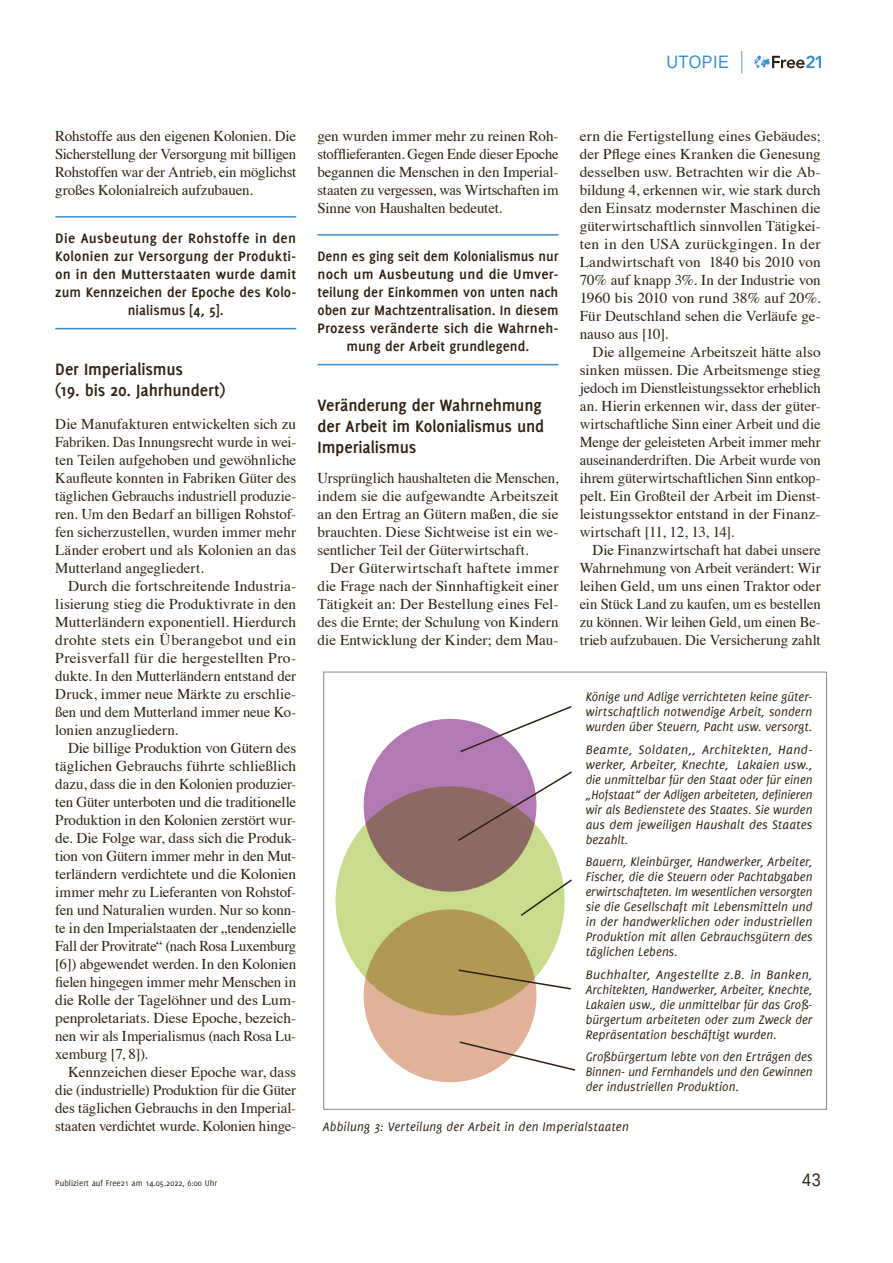
<style>
.page{position:relative;width:893px;height:1263px;background:#fff}
.page>*{position:absolute;margin:0;border:0;box-sizing:border-box;transform-origin:0 0}
.t1{font:700 18px/21px "Delicious";letter-spacing:-.005em;color:#2e2113}
.t2{font:18px "Liberation Sans";color:#3a8ecb;scale:.9 1}
.t3{font:18px "Liberation Sans";color:#2e2113;scale:.9 1}
.t4{font:15px/18px "Times";letter-spacing:-.005em;color:#2e2113;text-align:justify}
.t5{font:700 15px/18px "Delicious";letter-spacing:.01em;color:#2e2113;text-align:center}
.t6{font:italic 13.5px/15px "Delicious";letter-spacing:.01em;color:#2e2113;text-align:justify}
.t7{font:9px "Delicious";color:#2e2113}
</style>
<div class="page">
<svg style="left:755px;top:55px;width:66px;height:13px"></svg>
<svg style="left:741px;top:51px;width:1px;height:23px"></svg>
<hr style="left:55px;top:216px;width:241px;height:2px;background:#3a8ecb">
<hr style="left:55px;top:328px;width:241px;height:1px;background:#3a8ecb">
<hr style="left:317px;top:234px;width:241px;height:2px;background:#3a8ecb">
<hr style="left:317px;top:364px;width:241px;height:1px;background:#3a8ecb">
<svg style="left:323px;top:771px;width:41px;height:259px"></svg>
<svg style="left:364px;top:706px;width:212px;height:376px"></svg>
<p class="t2" style="left:666px;top:51px;width:26px">Utopie</p>
<p class="t4" style="left:55px;top:126px;width:242px">Rohstoffe aus den eigenen Kolonien. Die Sicherstellung der Versorgung mit billigen Rohstoffen war der Antrieb, ein möglichst großes Kolonialreich aufzubauen.</p>
<p class="t5" style="left:55px;top:229px;width:242px">Die Ausbeutung der Rohstoffe in den<br>Kolonien zur Versorgung der Produkti&shy;on in den Mutterstaaten wurde damit zum Kennzeichen der Epoche des Kolo&shy;nialismus [4, 5].</p>
<p class="t1" style="left:55px;top:359px;width:172px">Der Imperialismus<br>(19. bis 20. Jahrhundert)</p>
<p class="t4" style="left:55px;top:414px;width:242px">Die Manufakturen entwickelten sich zu Fabriken. Das Innungsrecht wurde in wei&shy;ten Teilen aufgehoben und gewöhnliche Kaufleute konnten in Fabriken Güter des täglichen Gebrauchs industriell produzie&shy;ren. Um den Bedarf an billigen Rohstof&shy;fen sicherzustellen, wurden immer mehr Länder erobert und als Kolonien an das Mutterland angegliedert.</p>
<p class="t4" style="left:55px;top:576px;width:242px;text-indent:13px">Durch die fortschreitende Industria&shy;lisierung stieg die Produktivrate in den Mutterländern exponentiell. Hierdurch drohte stets ein Überangebot und ein Preisverfall für die hergestellten Pro&shy;dukte. In den Mutterländern entstand der Druck, immer neue Märkte zu erschlie&shy;ßen und dem Mutterland immer neue Ko&shy;lonien anzugliedern.</p>
<p class="t4" style="left:55px;top:738px;width:242px;text-indent:13px">Die billige Produktion von Gütern des täglichen Gebrauchs führte schließlich dazu, dass die in den Kolonien produzier&shy;ten Güter unterboten und die traditionelle Produktion in den Kolonien zerstört wur&shy;de. Die Folge war, dass sich die Produk&shy;tion von Gütern immer mehr in den Mut&shy;terländern verdichtete und die Kolonien immer mehr zu Lieferanten von Rohstof&shy;fen und Naturalien wurden. Nur so konn&shy;te in den Imperialstaaten der „tendenzielle Fall der Provitrate“ (nach Rosa Luxemburg [6]) abgewendet werden. In den Kolonien fielen hingegen immer mehr Menschen in die Rolle der Tagelöhner und des Lum&shy;penproletariats. Diese Epoche, bezeich&shy;nen wir als Imperialismus (nach Rosa Lu&shy;xemburg [7, 8]).</p>
<p class="t4" style="left:55px;top:1062px;width:242px;text-indent:13px">Kennzeichen dieser Epoche war, dass die (industrielle) Produktion für die Güter des täglichen Gebrauchs in den Imperial&shy;staaten verdichtet wurde. Kolonien hinge-</p>
<p class="t4" style="left:317px;top:126px;width:242px">gen wurden immer mehr zu reinen Roh&shy;stofflieferanten. Gegen Ende dieser Epoche begannen die Menschen in den Imperial&shy;staaten zu vergessen, was Wirtschaften im Sinne von Haushalten bedeutet.</p>
<p class="t5" style="left:317px;top:247px;width:242px">Denn es ging seit dem Kolonialismus nur noch um Ausbeutung und die Umver&shy;teilung der Einkommen von unten nach oben zur Machtzentralisation. In diesem Prozess veränderte sich die Wahrneh&shy;mung der Arbeit grundlegend.</p>
<p class="t1" style="left:317px;top:395px;width:228px">Veränderung der Wahrnehmung der Arbeit im Kolonialismus und<br>Imperialismus</p>
<p class="t4" style="left:317px;top:468px;width:242px">Ursprünglich haushalteten die Menschen, indem sie die aufgewandte Arbeitszeit an den Ertrag an Gütern maßen, die sie brauchten. Diese Sichtweise ist ein we&shy;sentlicher Teil der Güterwirtschaft.</p>
<p class="t4" style="left:317px;top:558px;width:242px;text-indent:13px">Der Güterwirtschaft haftete immer die Frage nach der Sinnhaftigkeit einer Tätigkeit an: Der Bestellung eines Fel&shy;des die Ernte; der Schulung von Kindern die Entwicklung der Kinder; dem Mau-</p>
<p class="t4" style="left:580px;top:126px;width:242px">ern die Fertigstellung eines Gebäudes; der Pflege eines Kranken die Genesung desselben usw. Betrachten wir die Ab&shy;bildung 4, erkennen wir, wie stark durch den Einsatz modernster Maschinen die güterwirtschaftlich sinnvollen Tätigkei&shy;ten in den USA zurückgingen. In der Landwirtschaft von 1840 bis 2010 von 70% auf knapp 3%. In der Industrie von 1960 bis 2010 von rund 38% auf 20%.<br>Für Deutschland sehen die Verläufe ge&shy;nauso aus [10].</p>
<p class="t4" style="left:580px;top:342px;width:242px;text-indent:13px">Die allgemeine Arbeitszeit hätte also sinken müssen. Die Arbeitsmenge stieg jedoch im Dienstleistungssektor erheblich an. Hierin erkennen wir, dass der güter&shy;wirtschaftliche Sinn einer Arbeit und die Menge der geleisteten Arbeit immer mehr auseinanderdriften. Die Arbeit wurde von ihrem güterwirtschaftlichen Sinn entkop&shy;pelt. Ein Großteil der Arbeit im Dienst&shy;leistungssektor entstand in der Finanz&shy;wirtschaft [11, 12, 13, 14].</p>
<p class="t4" style="left:580px;top:540px;width:242px;text-indent:13px">Die Finanzwirtschaft hat dabei unsere Wahrnehmung von Arbeit verändert: Wir leihen Geld, um uns einen Traktor oder ein Stück Land zu kaufen, um es bestellen zu können. Wir leihen Geld, um einen Be&shy;trieb aufzubauen. Die Versicherung zahlt</p>
<p class="t6" style="left:586px;top:689px;width:228px">Könige und Adlige verrichteten keine güter&shy;wirtschaftlich notwendige Arbeit, sondern wurden über Steuern, Pacht usw. versorgt.</p>
<p class="t6" style="left:586px;top:742px;width:228px">Beamte, Soldaten,, Architekten, Hand&shy;werker, Arbeiter, Knechte, Lakaien usw., die unmittelbar für den Staat oder für einen „Hofstaat“ der Adligen arbeiteten, definieren wir als Bedienstete des Staates. Sie wurden aus dem jeweiligen Haushalt des Staates bezahlt.</p>
<p class="t6" style="left:586px;top:854px;width:228px">Bauern, Kleinbürger, Handwerker, Arbeiter, Fischer, die die Steuern oder Pachtabgaben erwirtschafteten. Im wesentlichen versorgten sie die Gesellschaft mit Lebensmitteln und in der handwerklichen oder industriellen Produktion mit allen Gebrauchsgütern des täglichen Lebens.</p>
<p class="t6" style="left:586px;top:967px;width:228px">Buchhalter, Angestellte z.B. in Banken, Architekten, Handwerker, Arbeiter, Knechte, Lakaien usw., die unmittelbar für das Groß&shy;bürgertum arbeiteten oder zum Zweck der Repräsentation beschäftigt wurden.</p>
<p class="t6" style="left:586px;top:1049px;width:228px">Großbürgertum lebte von den Erträgen des Binnen- und Fernhandels und den Gewinnen der industriellen Produktion.</p>
<p class="t6" style="left:323px;top:1119px;width:308px">Abbilung 3: Verteilung der Arbeit in den Imperialstaaten</p>
<p class="t7" style="left:55px;top:1177px;width:163px">Publiziert auf Free21 am 14.05.2022, 6:00 Uhr</p>
<p class="t3" style="left:802px;top:1168px;width:22px">43</p>
</div>
